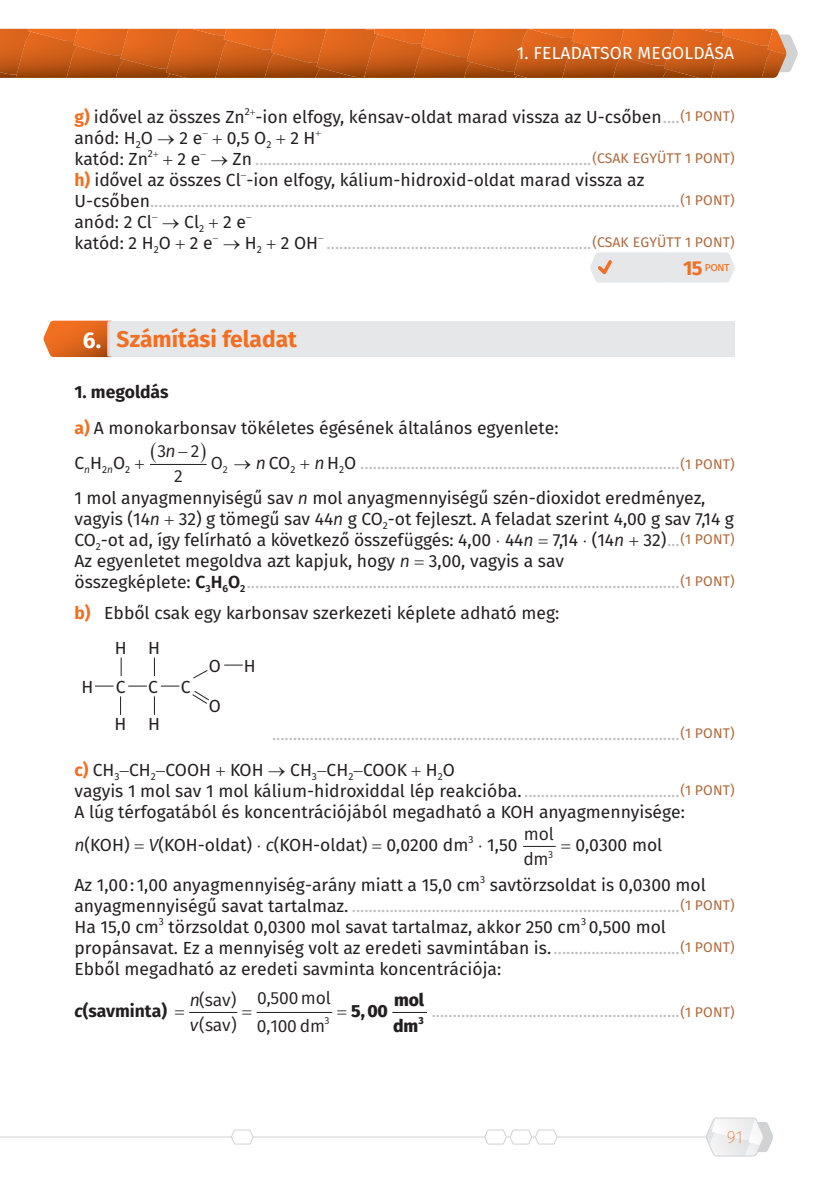
<style>
.page{position:relative;width:834px;height:1181px;background:#fff}
.page>*{position:absolute;margin:0;border:0;box-sizing:border-box;transform-origin:0 0}
.t1{font:700 22.75px "Fira Sans";color:#f36e21}
.t2{font:700 22.75px "Fira Sans";color:#fff}
.t3{font:17.5px/21px "Fira Sans";color:#231f20}
.t4{font:17.5px/21px "Fira Sans";color:#bcbdc0}
.t5{font:17.5px/25.9px "Fira Sans Math Type";letter-spacing:-.01em;color:#231f20}
.t6{font:17.5px "Fira Sans";letter-spacing:.01em;color:#fff}
.t7{font:700 17.5px "Fira Sans";color:#231f20}
.t8{font:800 17.5px/25.9px "Fira Sans Math Type";letter-spacing:-.01em;color:#231f20}
.t9{font:200 17.5px "Fira Sans";color:#f36e21}
.t10{font:12.25px "Fira Sans";color:#f36e21}
.t11{font:10.15px "Fira Sans";color:#231f20}
.t12{font:10.15px "Fira Sans Math Type";color:#231f20}
.s1{font-weight:700;color:#f36e21}
.s2{color:#bcbdc0}
.s3{font-size:14px;color:#ad6a3d}
.s4{color:#231f20}
.s5{font-weight:700;font-size:20.12px}
.s6{font-weight:700}
.s7{font-style:italic}
.s8{font-family:"Fira Sans Math Type";color:#231f20}
.s9{font-style:italic;color:#231f20}
.s10{font-weight:600}
</style>
<div class="page">
<svg style="left:0;top:29px;width:798px;height:49px;background:#cb601c"></svg>
<img style="left:0;top:29px;width:1px;height:43px">
<svg style="left:705px;top:1117px;width:68px;height:40px"></svg>
<hr style="left:0;top:1136px;width:706px;height:1px;background:#d1d2d4">
<svg style="left:484px;top:1129px;width:74px;height:16px"></svg>
<svg style="left:230px;top:1129px;width:24px;height:16px"></svg>
<div style="left:109px;top:321px;width:625px;height:35px;background:#e6e7e9"></div>
<svg style="left:590px;top:252px;width:145px;height:31px;background:#e7e6e7"></svg>
<hr style="left:150px;top:464px;width:56px;height:1px;background:#231f20">
<svg style="left:192px;top:691px;width:17px;height:13px"></svg>
<svg style="left:193px;top:670px;width:15px;height:9px"></svg>
<svg style="left:120px;top:696px;width:1px;height:19px"></svg>
<svg style="left:95px;top:685px;width:18px;height:1px"></svg>
<svg style="left:128px;top:685px;width:19px;height:1px"></svg>
<svg style="left:161px;top:685px;width:18px;height:1px"></svg>
<svg style="left:224px;top:664px;width:19px;height:1px"></svg>
<svg style="left:154px;top:696px;width:1px;height:19px"></svg>
<svg style="left:154px;top:657px;width:1px;height:19px"></svg>
<svg style="left:121px;top:657px;width:1px;height:19px"></svg>
<hr style="left:523px;top:846px;width:32px;height:1px;background:#231f20">
<hr style="left:189px;top:1012px;width:48px;height:1px;background:#231f20">
<hr style="left:256px;top:1012px;width:76px;height:1px;background:#231f20">
<hr style="left:392px;top:1012px;width:35px;height:1px;background:#231f20">
<svg style="left:43px;top:321px;width:70px;height:36px;background:#e07838"></svg>
<p class="t6" style="left:516px;top:40px;width:219px">1. FELADATSOR MEGOLDÁSA</p>
<p class="t3" style="left:74px;top:106px;width:172px"><span class="s1">g)</span> idővel az összes Zn</p>
<p class="t11" style="left:245px;top:104px;width:7px">2</p>
<p class="t3" style="left:255px;top:106px;width:480px">-ion elfogy, kénsav-oldat marad vissza az U-csőben <span class="s2">....</span><span class="s3">(1 PONT)</span></p>
<p class="t3" style="left:74px;top:127px;width:129px">anód: H<sub>2</sub>O → 2 e</p>
<p class="t3" style="left:227px;top:127px;width:90px">0,5 O<sub>2</sub> 2 H</p>
<p class="t3" style="left:74px;top:148px;width:75px">katód: Zn</p>
<p class="t11" style="left:148px;top:146px;width:7px">2</p>
<p class="t3" style="left:177px;top:148px;width:24px">2 e</p>
<p class="t4" style="left:74px;top:148px;width:661px;text-indent:136px"><span class="s4">→ Zn</span> ................................................................................<span class="s3">(CSAK EGYÜTT 1 PONT) </span><span class="s1">h)</span> <span class="s4">idővel az összes Cl -ion elfogy, kálium-hidroxid-oldat marad vissza az</span></p>
<p class="t4" style="left:74px;top:190px;width:661px"><span class="s4">U-csőben</span>..............................................................................................................................<span class="s3">(1 PONT) </span><span class="s4">anód: 2 Cl</span></p>
<p class="t3" style="left:162px;top:211px;width:85px">→ Cl<sub>2</sub> 2 e</p>
<p class="t3" style="left:74px;top:232px;width:140px">katód: 2 H<sub>2</sub>O 2 e</p>
<p class="t3" style="left:223px;top:232px;width:97px">→ H<sub>2</sub> 2 OH</p>
<p class="t4" style="left:326px;top:232px;width:409px">...............................................................<span class="s3">(CSAK EGYÜTT 1 PONT)</span></p>
<p class="t10" style="left:683px;top:258px;width:48px"><span class="s5">15</span> pont</p>
<h1 class="t1" style="left:117px;top:323px;width:182px">Számítási feladat</h1>
<p class="t3" style="left:74px;top:374px;width:485px;line-height:35.5px"><span class="s6">1. megoldás<br></span><span class="s1">a)</span> A monokarbonsav tökéletes égésének általános egyenlete:<br>C<sub>n</sub>H<sub>2</sub><sub>n</sub>O<sub>2</sub></p>
<h1 class="t2" style="left:83px;top:324px;width:20px">6.</h1>
<p class="t5" style="left:157px;top:437px;width:20px">3<span class="s7">n</span></p>
<p class="t5" style="left:191px;top:437px;width:10px">2</p>
<p class="t5" style="left:174px;top:463px;width:10px">2</p>
<p class="t4" style="left:74px;top:445px;width:661px;line-height:35px;text-indent:136px"><span class="s8">O</span> <span class="s4">→</span> <span class="s9">n</span> <span class="s4">CO</span><sub>2</sub> <span class="s9">n</span> <span class="s4">H</span><sub>2</sub><span class="s4">O</span> ............................................................................<span class="s3">(1 PONT)<br></span><span class="s4">1 mol anyagmennyiségű sav</span> <span class="s9">n</span> <span class="s4">mol anyagmennyiségű szén-dioxidot eredményez,</span></p>
<p class="t3" style="left:74px;top:508px;width:661px">vagyis (14<span class="s7">n</span> 32) g tömegű sav 44<span class="s7">n</span> g CO<sub>2</sub>-ot fejleszt. A feladat szerint 4,00 g sav 7,14 g CO<sub>2</sub>-ot ad, így felírható a következő összefüggés: 4,00 ⋅ 44<span class="s7">n</span> 7,14 ⋅ (14<span class="s7">n</span> 32) <span class="s2">...</span><span class="s3">(1 PONT)<br></span>Az egyenletet megoldva azt kapjuk, hogy <span class="s7">n</span> 3,00, vagyis a sav<br>összegképlete: <span class="s10">C</span><sub>3</sub><span class="s10">H</span><sub>6</sub><span class="s10">O</span><sub>2</sub> <span class="s2">.......................................................................................................</span><span class="s3">(1 PONT)</span></p>
<p class="t3" style="left:74px;top:602px;width:486px"><span class="s1">b)</span> Ebből csak egy karbonsav szerkezeti képlete adható meg:</p>
<p class="t12" style="left:223px;top:462px;width:6px">2</p>
<p class="t3" style="left:115px;top:637px;width:47px">H H</p>
<p class="t3" style="left:209px;top:656px;width:14px">O</p>
<p class="t3" style="left:209px;top:695px;width:14px">O</p>
<p class="t4" style="left:74px;top:715px;width:661px;line-height:35.9px;text-indent:197px">.................................................................................................<span class="s3">(1 PONT) </span><span class="s1">c)</span> <span class="s4">CH</span><sub>3</sub><span class="s4">−CH</span><sub>2</sub><span class="s4">−COOH KOH</span> <span class="s4">→ CH</span><sub>3</sub><span class="s4">−CH</span><sub>2</sub><span class="s4">−COOK H</span><sub>2</sub><span class="s4">O</span></p>
<p class="t3" style="left:74px;top:780px;width:661px">vagyis 1 mol sav 1 mol kálium-hidroxiddal lép reakcióba. <span class="s2">.....................................</span><span class="s3">(1 PONT)<br></span>A lúg térfogatából és koncentrációjából megadható a KOH anyagmennyisége:</p>
<p class="t3" style="left:74px;top:834px;width:395px"><span class="s7">n</span>(KOH) <span class="s7">V</span>(KOH-oldat) ⋅ <span class="s7">c</span>(KOH-oldat) 0,0200 dm</p>
<p class="t11" style="left:468px;top:832px;width:7px">3</p>
<p class="t3" style="left:478px;top:834px;width:41px">⋅ 1,50</p>
<p class="t3" style="left:244px;top:656px;width:13px">H</p>
<p class="t3" style="left:81px;top:676px;width:13px">H</p>
<p class="t3" style="left:116px;top:676px;width:11px">C</p>
<p class="t3" style="left:148px;top:676px;width:11px">C</p>
<p class="t3" style="left:181px;top:676px;width:11px">C</p>
<p class="t3" style="left:114px;top:713px;width:13px">H</p>
<p class="t3" style="left:148px;top:713px;width:13px">H</p>
<p class="t5" style="left:523px;top:820px;width:32px">mol dm</p>
<p class="t3" style="left:575px;top:834px;width:88px">0,0300 mol</p>
<p class="t12" style="left:548px;top:846px;width:7px">3</p>
<p class="t3" style="left:74px;top:874px;width:407px">Az 1,00 : 1,00 anyagmennyiség-arány miatt a 15,0 cm</p>
<p class="t11" style="left:480px;top:872px;width:7px">3</p>
<p class="t4" style="left:74px;top:874px;width:661px;text-indent:415px"><span class="s4">savtörzsoldat is 0,0300 mol anyagmennyiségű savat tartalmaz.</span> ..............................................................................<span class="s3">(1 PONT)<br></span><span class="s4">Ha 15,0 cm</span></p>
<p class="t11" style="left:581px;top:914px;width:7px">3</p>
<p class="t3" style="left:74px;top:937px;width:661px">propánsavat. Ez a mennyiség volt az eredeti savmintában is. <span class="s2">..............................</span><span class="s3">(1 PONT)<br></span>Ebből megadható az eredeti savminta koncentrációja:</p>
<p class="t7" style="left:74px;top:998px;width:94px"><span class="s7">c</span>(savminta)</p>
<p class="t5" style="left:190px;top:986px;width:48px;line-height:24.8px"><span class="s7">n</span>(sav) <span class="s7">v</span>(sav)</p>
<p class="t5" style="left:257px;top:983px;width:76px;line-height:28px">0,500mol<br>0,100 dm</p>
<p class="t11" style="left:159px;top:914px;width:7px">3</p>
<p class="t3" style="left:169px;top:916px;width:499px">törzsoldat 0,0300 mol savat tartalmaz, akkor 250 cm 0,500 mol</p>
<p class="t8" style="left:393px;top:986px;width:32px">mol dm</p>
<p class="t8" style="left:324px;top:997px;width:65px"><sub>3</sub> 5,00</p>
<p class="t4" style="left:418px;top:1000px;width:317px"><sub>3</sub> ...........................................................<span class="s3">(1 PONT)</span></p>
<p class="t9" style="left:726px;top:1124px;width:17px">91</p>
</div>
